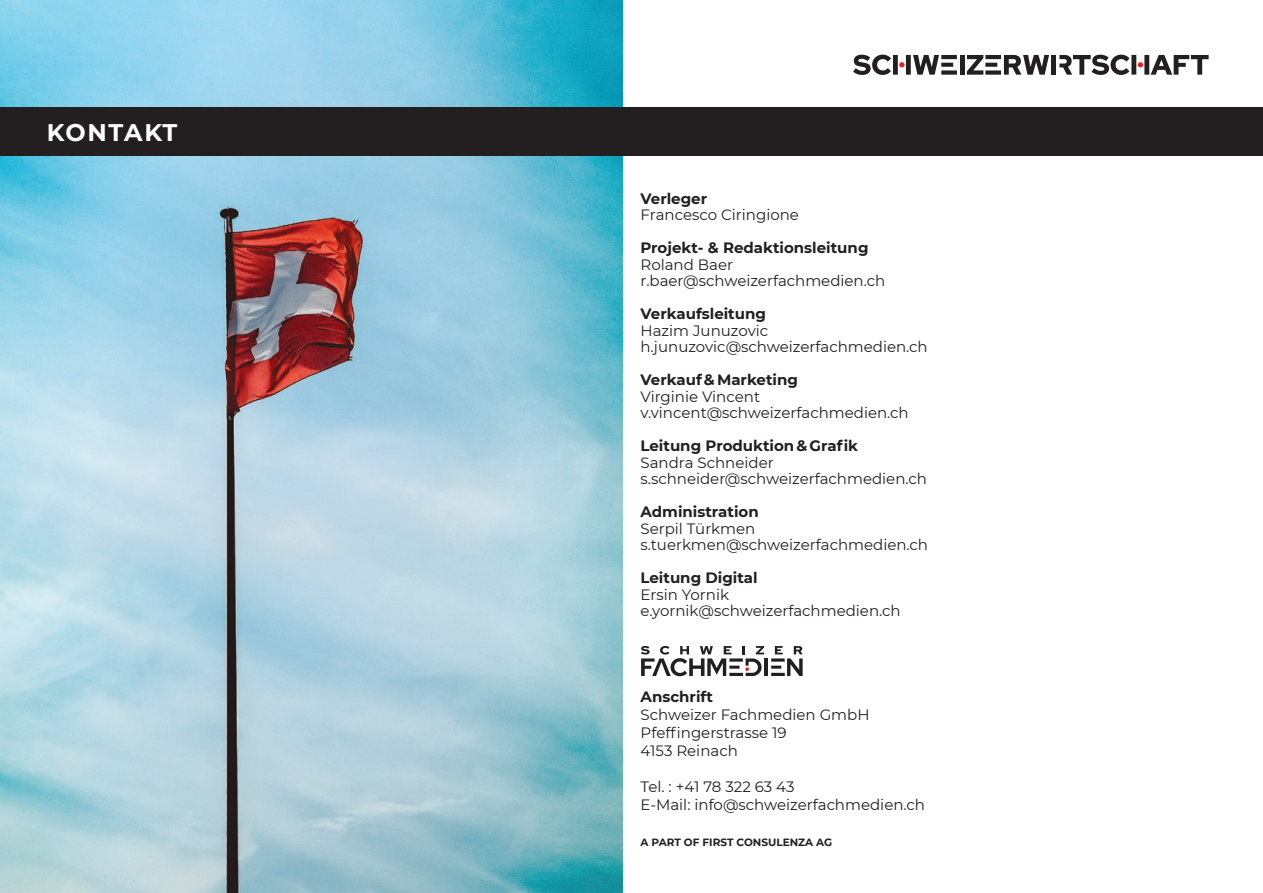
<style>
.page{position:relative;width:1263px;height:893px;background:#fff}
.page>*{position:absolute;margin:0;border:0;box-sizing:border-box;transform-origin:0 0}
.t1{font:700 24px "Montserrat";letter-spacing:.055em;color:#fff}
.t2{font:15px/16.5px "Montserrat";color:#231f20}
.t3{font:700 15px "Montserrat";color:#231f20}
.t4{font:700 10.5px "Montserrat";color:#231f20}
</style>
<div class="page">
<img style="left:0;top:0;width:622px;height:893px">
<div style="left:0;top:107px;width:1263px;height:49px;background:#231f20"></div>
<hr style="left:764px;top:658px;width:4px;height:18px;background:#231f20">
<svg style="left:771px;top:646px;width:32px;height:30px"></svg>
<svg style="left:641px;top:646px;width:123px;height:30px"></svg>
<div style="left:960px;top:55px;width:5px;height:20px;background:#231f20"></div>
<div style="left:1051px;top:55px;width:5px;height:20px;background:#231f20"></div>
<svg style="left:967px;top:55px;width:82px;height:20px"></svg>
<svg style="left:1059px;top:55px;width:149px;height:20px"></svg>
<svg style="left:853px;top:55px;width:104px;height:20px"></svg>
<h1 class="t1" style="left:47px;top:115px;width:132px">KONTAKT</h1>
<p class="t3" style="left:640px;top:188px;width:68px">Verleger</p>
<p class="t2" style="left:640px;top:206px;width:160px">Francesco Ciringione</p>
<p class="t3" style="left:640px;top:237px;width:230px">Projekt- &amp; Redaktionsleitung</p>
<p class="t2" style="left:640px;top:256px;width:246px">Roland Baer r.baer@schweizerfachmedien.ch</p>
<p class="t3" style="left:640px;top:303px;width:127px">Verkaufsleitung</p>
<p class="t2" style="left:640px;top:322px;width:289px">Hazim Junuzovic h.junuzovic@schweizerfachmedien.ch</p>
<p class="t3" style="left:640px;top:369px;width:159px">Verkauf &amp; Marketing</p>
<p class="t2" style="left:640px;top:388px;width:270px">Virginie Vincent v.vincent@schweizerfachmedien.ch</p>
<p class="t3" style="left:640px;top:435px;width:219px">Leitung Produktion &amp; Grafik</p>
<p class="t2" style="left:640px;top:454px;width:288px">Sandra Schneider s.schneider@schweizerfachmedien.ch</p>
<p class="t3" style="left:640px;top:501px;width:120px">Administration</p>
<p class="t2" style="left:640px;top:520px;width:289px">Serpil Türkmen s.tuerkmen@schweizerfachmedien.ch</p>
<p class="t3" style="left:640px;top:567px;width:119px">Leitung Digital</p>
<p class="t2" style="left:640px;top:586px;width:262px">Ersin Yornik e.yornik@schweizerfachmedien.ch</p>
<p class="t3" style="left:641px;top:686px;width:74px">Anschrift</p>
<p class="t2" style="left:641px;top:705px;width:230px;line-height:18px">Schweizer Fachmedien GmbH<br>Pfeffingerstrasse 19<br>4153 Reinach</p>
<p class="t2" style="left:641px;top:777px;width:286px;line-height:18px">Tel. : +41 78 322 63 43<br>E-Mail: info@schweizerfachmedien.ch</p>
<p class="t4" style="left:641px;top:835px;width:193px">A PART OF FIRST CONSULENZA AG</p>
</div>
